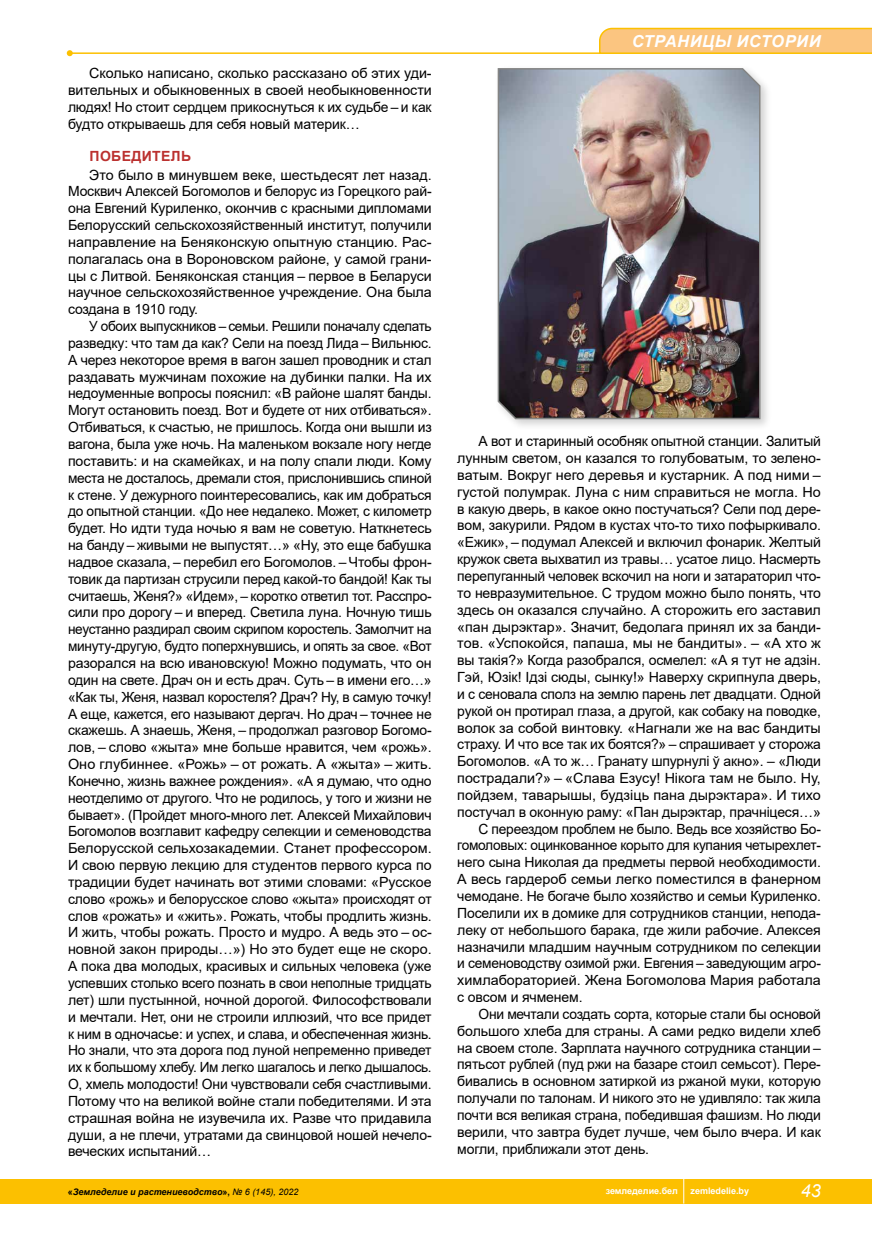
<style>
.page{position:relative;width:872px;height:1234px;background:#fff}
.page>*{position:absolute;margin:0;border:0;box-sizing:border-box;transform-origin:0 0}
.t1{font:italic 18px "Arial";color:#fff}
.t2{font:italic 700 16.5px "Arial";letter-spacing:.035em;color:#fff}
.t3{font:14.1px/16.8px "Arial";letter-spacing:-.01em;color:#000;text-align:justify}
.t4{font:700 14.1px "Arial";letter-spacing:.025em;color:#bb312f}
.t5{font:italic 700 9px "Arial";color:#000}
.t6{font:700 9px "Arial";color:#fff}
.s1{font-style:normal}
.s2{font-weight:400}
</style>
<div class="page">
<div style="left:0;top:1178px;width:872px;height:25px;background:#fcc000"></div>
<hr style="left:70px;top:52px;width:802px;height:2px;background:#fcc000">
<svg style="left:67px;top:50px;width:6px;height:6px"></svg>
<svg style="left:683px;top:1178px;width:1px;height:25px"></svg>
<svg style="left:598px;top:27px;width:274px;height:27px;background:#fbc675"></svg>
<div style="left:494px;top:64px;width:278px;height:366px;background:#000;opacity:.18"></div>
<img style="left:497px;top:67px;width:264px;height:353px">
<p class="t3" style="left:68px;top:65px;width:365px;text-indent:21px">Сколько написано, сколько рассказано об этих уди&shy;вительных и обыкновенных в своей необыкновенности людях! Но стоит сердцем прикоснуться к их судьбе – и как будто открываешь для себя новый материк…</p>
<p class="t4" style="left:90px;top:146px;width:103px">ПОБЕДИТЕЛЬ</p>
<p class="t3" style="left:68px;top:166px;width:365px;text-indent:21px">Это было в минувшем веке, шестьдесят лет назад.<br>Москвич Алексей Богомолов и белорус из Горецкого рай&shy;она Евгений Куриленко, окончив с красными дипломами Белорусский сельскохозяйственный институт, получили направление на Беняконскую опытную станцию. Рас&shy;полагалась она в Вороновском районе, у самой грани&shy;цы с Литвой. Беняконская станция – первое в Беларуси научное сельскохозяйственное учреждение. Она была создана в 1910 году.</p>
<p class="t3" style="left:68px;top:317px;width:365px;text-indent:21px">У обоих выпускников – семьи. Решили поначалу сделать разведку: что там да как? Сели на поезд Лида – Вильнюс.<br>А через некоторое время в вагон зашел проводник и стал раздавать мужчинам похожие на дубинки палки. На их недоуменные вопросы пояснил: «В районе шалят банды.<br>Могут остановить поезд. Вот и будете от них отбиваться».<br>Отбиваться, к счастью, не пришлось. Когда они вышли из вагона, была уже ночь. На маленьком вокзале ногу негде поставить: и на скамейках, и на полу спали люди. Кому места не досталось, дремали стоя, прислонившись спиной к стене. У дежурного поинтересовались, как им добраться до опытной станции. «До нее недалеко. Может, с километр будет. Но идти туда ночью я вам не советую. Наткнетесь на банду – живыми не выпустят…» «Ну, это еще бабушка надвое сказала, – перебил его Богомолов. – Чтобы фрон&shy;товик да партизан струсили перед какой-то бандой! Как ты считаешь, Женя?» «Идем», – коротко ответил тот. Расспро&shy;сили про дорогу – и вперед. Светила луна. Ночную тишь неустанно раздирал своим скрипом коростель. Замолчит на минуту-другую, будто поперхнувшись, и опять за свое. «Вот разорался на всю ивановскую! Можно подумать, что он один на свете. Драч он и есть драч. Суть – в имени его…» «Как ты, Женя, назвал коростеля? Драч? Ну, в самую точку!<br>А еще, кажется, его называют дергач. Но драч – точнее не скажешь. А знаешь, Женя, – продолжал разговор Богомо&shy;лов, – слово «жыта» мне больше нравится, чем «рожь».<br>Оно глубиннее. «Рожь» – от рожать. А «жыта» – жить.<br>Конечно, жизнь важнее рождения». «А я думаю, что одно неотделимо от другого. Что не родилось, у того и жизни не бывает». (Пройдет много-много лет. Алексей Михайлович Богомолов возглавит кафедру селекции и семеноводства Белорусской сельхозакадемии. Станет профессором.<br>И свою первую лекцию для студентов первого курса по традиции будет начинать вот этими словами: «Русское слово «рожь» и белорусское слово «жыта» происходят от слов «рожать» и «жить». Рожать, чтобы продлить жизнь.<br>И жить, чтобы рожать. Просто и мудро. А ведь это – ос&shy;новной закон природы…») Но это будет еще не скоро.<br>А пока два молодых, красивых и сильных человека (уже успевших столько всего познать в свои неполные тридцать лет) шли пустынной, ночной дорогой. Философствовали и мечтали. Нет, они не строили иллюзий, что все придет к ним в одночасье: и успех, и слава, и обеспеченная жизнь.<br>Но знали, что эта дорога под луной непременно приведет их к большому хлебу. Им легко шагалось и легко дышалось.<br>О, хмель молодости! Они чувствовали себя счастливыми.<br>Потому что на великой войне стали победителями. И эта страшная война не изувечила их. Разве что придавила души, а не плечи, утратами да свинцовой ношей нечело&shy;веческих испытаний…</p>
<p class="t2" style="left:631px;top:30px;width:190px">СТРАНИЦЫ ИСТОРИИ</p>
<p class="t3" style="left:478px;top:432px;width:344px">А вот и старинный особняк опытной станции. Залитый</p>
<p class="t3" style="left:457px;top:449px;width:365px">лунным светом, он казался то голубоватым, то зелено-</p>
<p class="t3" style="left:457px;top:466px;width:365px">ватым. Вокруг него деревья и кустарник. А под ними –</p>
<p class="t3" style="left:457px;top:483px;width:365px">густой полумрак. Луна с ним справиться не могла. Но</p>
<p class="t3" style="left:457px;top:500px;width:365px">в какую дверь, в какое окно постучаться? Сели под дере-</p>
<p class="t3" style="left:457px;top:517px;width:365px">вом, закурили. Рядом в кустах что-то тихо пофыркивало.</p>
<p class="t3" style="left:457px;top:533px;width:365px">«Ежик», – подумал Алексей и включил фонарик. Желтый</p>
<p class="t3" style="left:457px;top:550px;width:365px">кружок света выхватил из травы… усатое лицо. Насмерть</p>
<p class="t3" style="left:457px;top:567px;width:365px">перепуганный человек вскочил на ноги и затараторил что-</p>
<p class="t3" style="left:457px;top:584px;width:365px">то невразумительное. С трудом можно было понять, что</p>
<p class="t3" style="left:457px;top:601px;width:365px">здесь он оказался случайно. А сторожить его заставил</p>
<p class="t3" style="left:457px;top:618px;width:365px">«пан дырэктар». Значит, бедолага принял их за банди-</p>
<p class="t3" style="left:457px;top:634px;width:365px">тов. «Успокойся, папаша, мы не бандиты». – «А хто ж</p>
<p class="t3" style="left:457px;top:651px;width:365px">вы такiя?» Когда разобрался, осмелел: «А я тут не адзiн.</p>
<p class="t3" style="left:457px;top:668px;width:365px">Гэй, Юзiк! Ідзі сюды, сынку!» Наверху скрипнула дверь,</p>
<p class="t3" style="left:457px;top:685px;width:365px">и с сеновала сполз на землю парень лет двадцати. Одной</p>
<p class="t3" style="left:457px;top:702px;width:365px">рукой он протирал глаза, а другой, как собаку на поводке,</p>
<p class="t3" style="left:457px;top:719px;width:365px">волок за собой винтовку. «Нагнали же на вас бандиты</p>
<p class="t3" style="left:457px;top:735px;width:365px">страху. И что все так их боятся?» – спрашивает у сторожа</p>
<p class="t3" style="left:457px;top:752px;width:365px">Богомолов. «А то ж… Гранату шпурнулі ў акно». – «Люди</p>
<p class="t3" style="left:457px;top:769px;width:365px">пострадали?» – «Слава Езусу! Нікога там не было. Ну,</p>
<p class="t3" style="left:457px;top:786px;width:365px">пойдзем, таварышы, будзіць пана дырэктара». И тихо</p>
<p class="t3" style="left:457px;top:803px;width:365px">постучал в оконную раму: «Пан дырэктар, прачнiцеся…»</p>
<p class="t3" style="left:478px;top:820px;width:344px">С переездом проблем не было. Ведь все хозяйство Бо-</p>
<p class="t3" style="left:457px;top:836px;width:365px">гомоловых: оцинкованное корыто для купания четырехлет-</p>
<p class="t3" style="left:457px;top:853px;width:365px">него сына Николая да предметы первой необходимости.</p>
<p class="t3" style="left:457px;top:870px;width:365px">А весь гардероб семьи легко поместился в фанерном</p>
<p class="t3" style="left:457px;top:887px;width:365px">чемодане. Не богаче было хозяйство и семьи Куриленко.</p>
<p class="t3" style="left:457px;top:904px;width:365px">Поселили их в домике для сотрудников станции, непода-</p>
<p class="t3" style="left:457px;top:921px;width:365px">леку от небольшого барака, где жили рабочие. Алексея</p>
<p class="t3" style="left:457px;top:937px;width:365px">назначили младшим научным сотрудником по селекции</p>
<p class="t3" style="left:457px;top:954px;width:365px">и семеноводству озимой ржи. Евгения – заведующим агро-</p>
<p class="t3" style="left:457px;top:971px;width:365px">химлабораторией. Жена Богомолова Мария работала</p>
<p class="t3" style="left:457px;top:988px;width:127px">с овсом и ячменем.</p>
<p class="t3" style="left:478px;top:1005px;width:344px">Они мечтали создать сорта, которые стали бы основой</p>
<p class="t3" style="left:457px;top:1022px;width:365px">большого хлеба для страны. А сами редко видели хлеб</p>
<p class="t3" style="left:457px;top:1038px;width:365px">на своем столе. Зарплата научного сотрудника станции –</p>
<p class="t3" style="left:457px;top:1055px;width:365px">пятьсот рублей (пуд ржи на базаре стоил семьсот). Пере-</p>
<p class="t3" style="left:457px;top:1072px;width:365px">бивались в основном затиркой из ржаной муки, которую</p>
<p class="t3" style="left:457px;top:1089px;width:365px">получали по талонам. И никого это не удивляло: так жила</p>
<p class="t3" style="left:457px;top:1106px;width:365px">почти вся великая страна, победившая фашизм. Но люди</p>
<p class="t3" style="left:457px;top:1123px;width:365px">верили, что завтра будет лучше, чем было вчера. И как</p>
<p class="t3" style="left:457px;top:1139px;width:193px">могли, приближали этот день.</p>
<p class="t5" style="left:68px;top:1185px;width:232px"><span class="s1">«</span>Земледелие и растениеводство<span class="s1">»,</span> <span class="s2">№ 6 (145), 2022</span></p>
<p class="t6" style="left:605px;top:1184px;width:74px">земледелие.бел</p>
<p class="t6" style="left:690px;top:1184px;width:60px">zemledelie.by</p>
<p class="t1" style="left:801px;top:1178px;width:22px">43</p>
</div>
